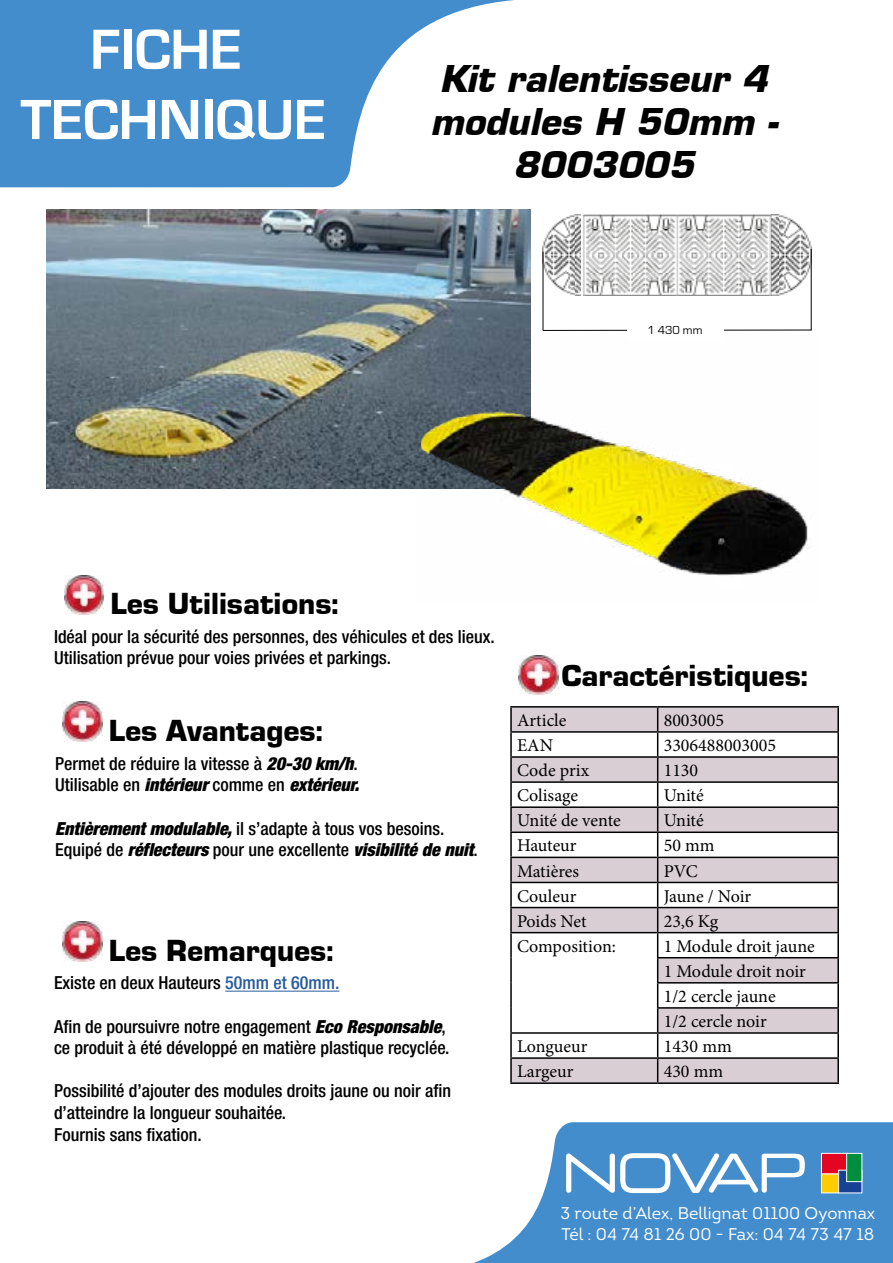
<style>
.page{position:relative;width:893px;height:1263px;background:#fff}
.page>*{position:absolute;margin:0;border:0;box-sizing:border-box;transform-origin:0 0}
.t1{font:700 58.5px/70.2px "Eurostile T";color:#fff;text-align:center}
.t2{font:italic 700 36px/43.2px "Eurostile";color:#000;text-align:center}
.t3{font:900 31.5px "Eurostile";color:#000}
.t4{font:500 condensed 18px/21.6px "Helvetica Neue";color:#000}
.t5{font:18px/25px "Minion Pro";color:#000}
.t6{font:16.95px/20.2px "Intro";color:#fff}
.t7{font:12px "Eurostile";color:#000}
.s1{font-weight:900;font-style:italic}
.s2{color:#275b9b}
</style>
<div class="page">
<svg style="left:474px;top:1122px;width:419px;height:141px;fill:#438dcc"></svg>
<svg style="left:566px;top:1153px;width:239px;height:40px"></svg>
<div style="left:821px;top:1174px;width:18px;height:19px;background:#fc0"></div>
<div style="left:821px;top:1174px;width:18px;height:19px;border:1px solid #fff"></div>
<div style="left:821px;top:1153px;width:26px;height:21px;background:#e40521"></div>
<div style="left:821px;top:1153px;width:26px;height:21px;border:1px solid #fff"></div>
<div style="left:839px;top:1170px;width:23px;height:23px;background:#164194"></div>
<div style="left:838px;top:1170px;width:24px;height:23px;border:1px solid #fff"></div>
<div style="left:847px;top:1153px;width:15px;height:28px;background:#008d3d"></div>
<div style="left:847px;top:1153px;width:15px;height:29px;border:1px solid #fff"></div>
<svg style="left:0;top:0;width:514px;height:187px;fill:#438dcc"></svg>
<img style="left:47px;top:209px;width:483px;height:279px">
<img style="left:62px;top:922px;width:40px;height:39px">
<img style="left:62px;top:702px;width:40px;height:39px">
<img style="left:64px;top:575px;width:40px;height:40px">
<img style="left:519px;top:655px;width:39px;height:40px">
<hr style="left:225px;top:991px;width:114px;height:1px;background:#275b9b">
<svg style="left:512px;top:708px;width:325px;height:374px"></svg>
<hr style="left:510px;top:706px;width:148px;height:2px;background:#000">
<hr style="left:510px;top:708px;width:2px;height:23px;background:#000">
<hr style="left:658px;top:706px;width:181px;height:2px;background:#000">
<hr style="left:837px;top:708px;width:2px;height:23px;background:#000">
<hr style="left:510px;top:731px;width:148px;height:2px;background:#000">
<hr style="left:510px;top:733px;width:2px;height:23px;background:#000">
<hr style="left:658px;top:731px;width:181px;height:2px;background:#000">
<hr style="left:837px;top:733px;width:2px;height:23px;background:#000">
<hr style="left:510px;top:756px;width:148px;height:2px;background:#000">
<hr style="left:510px;top:758px;width:2px;height:23px;background:#000">
<hr style="left:658px;top:756px;width:181px;height:2px;background:#000">
<hr style="left:837px;top:758px;width:2px;height:23px;background:#000">
<hr style="left:510px;top:781px;width:148px;height:2px;background:#000">
<hr style="left:510px;top:783px;width:2px;height:23px;background:#000">
<hr style="left:658px;top:781px;width:181px;height:2px;background:#000">
<hr style="left:837px;top:783px;width:2px;height:23px;background:#000">
<hr style="left:510px;top:806px;width:148px;height:2px;background:#000">
<hr style="left:510px;top:808px;width:2px;height:23px;background:#000">
<hr style="left:658px;top:806px;width:181px;height:2px;background:#000">
<hr style="left:837px;top:808px;width:2px;height:23px;background:#000">
<hr style="left:510px;top:831px;width:148px;height:2px;background:#000">
<hr style="left:510px;top:833px;width:2px;height:24px;background:#000">
<hr style="left:658px;top:831px;width:181px;height:2px;background:#000">
<hr style="left:837px;top:833px;width:2px;height:24px;background:#000">
<hr style="left:510px;top:857px;width:148px;height:1px;background:#000">
<hr style="left:510px;top:858px;width:2px;height:24px;background:#000">
<hr style="left:658px;top:857px;width:181px;height:1px;background:#000">
<hr style="left:837px;top:858px;width:2px;height:24px;background:#000">
<hr style="left:510px;top:882px;width:148px;height:1px;background:#000">
<hr style="left:510px;top:883px;width:2px;height:24px;background:#000">
<hr style="left:658px;top:882px;width:181px;height:1px;background:#000">
<hr style="left:837px;top:883px;width:2px;height:24px;background:#000">
<hr style="left:510px;top:907px;width:148px;height:1px;background:#000">
<hr style="left:510px;top:908px;width:2px;height:24px;background:#000">
<hr style="left:658px;top:907px;width:181px;height:1px;background:#000">
<hr style="left:837px;top:908px;width:2px;height:24px;background:#000">
<hr style="left:510px;top:932px;width:148px;height:1px;background:#000">
<hr style="left:510px;top:933px;width:2px;height:25px;background:#000">
<hr style="left:658px;top:932px;width:181px;height:1px;background:#000">
<hr style="left:837px;top:933px;width:2px;height:24px;background:#000">
<hr style="left:510px;top:958px;width:2px;height:25px;background:#000">
<hr style="left:657px;top:957px;width:182px;height:1px;background:#000">
<hr style="left:837px;top:958px;width:2px;height:24px;background:#000">
<hr style="left:510px;top:983px;width:2px;height:25px;background:#000">
<hr style="left:657px;top:982px;width:182px;height:1px;background:#000">
<hr style="left:837px;top:983px;width:2px;height:24px;background:#000">
<hr style="left:510px;top:1008px;width:2px;height:24px;background:#000">
<hr style="left:657px;top:1007px;width:182px;height:2px;background:#000">
<hr style="left:837px;top:1009px;width:2px;height:23px;background:#000">
<hr style="left:510px;top:1032px;width:148px;height:2px;background:#000">
<hr style="left:510px;top:1034px;width:2px;height:23px;background:#000">
<hr style="left:658px;top:1032px;width:181px;height:2px;background:#000">
<hr style="left:837px;top:1034px;width:2px;height:23px;background:#000">
<hr style="left:510px;top:1057px;width:148px;height:2px;background:#000">
<hr style="left:510px;top:1059px;width:2px;height:23px;background:#000">
<hr style="left:658px;top:1057px;width:181px;height:2px;background:#000">
<svg style="left:657px;top:708px;width:1px;height:374px"></svg>
<hr style="left:837px;top:1059px;width:2px;height:23px;background:#000">
<hr style="left:510px;top:1082px;width:148px;height:2px;background:#000">
<hr style="left:658px;top:1082px;width:181px;height:2px;background:#000">
<img style="left:417px;top:334px;width:393px;height:242px">
<img style="left:770px;top:215px;width:41px;height:81px">
<img style="left:543px;top:214px;width:38px;height:81px">
<img style="left:677px;top:214px;width:93px;height:82px">
<img style="left:582px;top:214px;width:95px;height:82px">
<hr style="left:543px;top:252px;width:1px;height:78px;background:#000">
<hr style="left:811px;top:249px;width:1px;height:81px;background:#000">
<hr style="left:543px;top:330px;width:268px;height:1px;background:#000">
<div style="left:627px;top:320px;width:97px;height:21px;background:#fff"></div>
<h1 class="t1" style="left:20px;top:13px;width:307px">FICHE<br>TECHNIQUE</h1>
<h2 class="t2" style="left:430px;top:57px;width:348px">Kit ralentisseur 4 modules H 50mm -<br>8003005</h2>
<p class="t7" style="left:647px;top:324px;width:57px">1 430 mm</p>
<h3 class="t3" style="left:110px;top:586px;width:230px">Les Utilisations:</h3>
<p class="t4" style="left:54px;top:625px;width:442px">Idéal pour la sécurité des personnes, des véhicules et des lieux.<br>Utilisation prévue pour voies privées et parkings.</p>
<h3 class="t3" style="left:109px;top:713px;width:216px">Les Avantages:</h3>
<p class="t4" style="left:55px;top:752px;width:306px">Permet de réduire la vitesse à <span class="s1">20-30 km/h</span>.<br>Utilisable en <span class="s1">intérieur</span> comme en <span class="s1">extérieur.</span></p>
<p class="t4" style="left:55px;top:817px;width:424px"><span class="s1">Entièrement modulable,</span> il s’adapte à tous vos besoins.<br>Equipé de <span class="s1">réflecteurs</span> pour une excellente <span class="s1">visibilité de nuit</span>.</p>
<h3 class="t3" style="left:109px;top:933px;width:226px">Les Remarques:</h3>
<p class="t4" style="left:54px;top:972px;width:287px">Existe en deux Hauteurs <span class="s2">50mm et 60mm.</span></p>
<p class="t4" style="left:54px;top:1015px;width:397px">Afin de poursuivre notre engagement <span class="s1">Eco Responsable</span>, ce produit à été développé en matière plastique recyclée.</p>
<p class="t4" style="left:54px;top:1080px;width:399px">Possibilité d’ajouter des modules droits jaune ou noir afin d’atteindre la longueur souhaitée.<br>Fournis sans fixation.</p>
<h3 class="t3" style="left:561px;top:658px;width:248px">Caractéristiques:</h3>
<p class="t5" style="left:517px;top:708px;width:51px">Article</p>
<p class="t5" style="left:664px;top:708px;width:62px">8003005</p>
<p class="t5" style="left:517px;top:733px;width:38px">EAN</p>
<p class="t5" style="left:664px;top:733px;width:114px">3306488003005</p>
<p class="t5" style="left:517px;top:758px;width:74px">Code prix</p>
<p class="t5" style="left:664px;top:758px;width:36px">1130</p>
<p class="t5" style="left:517px;top:783px;width:63px">Colisage</p>
<p class="t5" style="left:664px;top:783px;width:41px">Unité</p>
<p class="t5" style="left:517px;top:808px;width:105px">Unité de vente</p>
<p class="t5" style="left:664px;top:808px;width:41px">Unité</p>
<p class="t5" style="left:517px;top:833px;width:61px">Hauteur</p>
<p class="t5" style="left:664px;top:833px;width:52px">50 mm</p>
<p class="t5" style="left:517px;top:858px;width:64px">Matières</p>
<p class="t5" style="left:664px;top:858px;width:36px">PVC</p>
<p class="t5" style="left:517px;top:883px;width:61px">Couleur</p>
<p class="t5" style="left:664px;top:883px;width:89px">Jaune / Noir</p>
<p class="t5" style="left:517px;top:908px;width:71px">Poids Net</p>
<p class="t5" style="left:664px;top:908px;width:56px">23,6 Kg</p>
<p class="t5" style="left:517px;top:933px;width:100px">Composition:</p>
<p class="t5" style="left:664px;top:933px;width:153px">1 Module droit jaune<br>1 Module droit noir<br>1/2 cercle jaune<br>1/2 cercle noir</p>
<p class="t5" style="left:517px;top:1034px;width:72px">Longueur</p>
<p class="t5" style="left:664px;top:1034px;width:70px">1430 mm</p>
<p class="t5" style="left:517px;top:1059px;width:58px">Largeur</p>
<p class="t5" style="left:664px;top:1059px;width:61px">430 mm</p>
<p class="t6" style="left:560px;top:1203px;width:316px">3 route d’Alex, Bellignat 01100 Oyonnax<br>Tél : 04 74 81 26 00 - Fax: 04 74 73 47 18</p>
</div>
